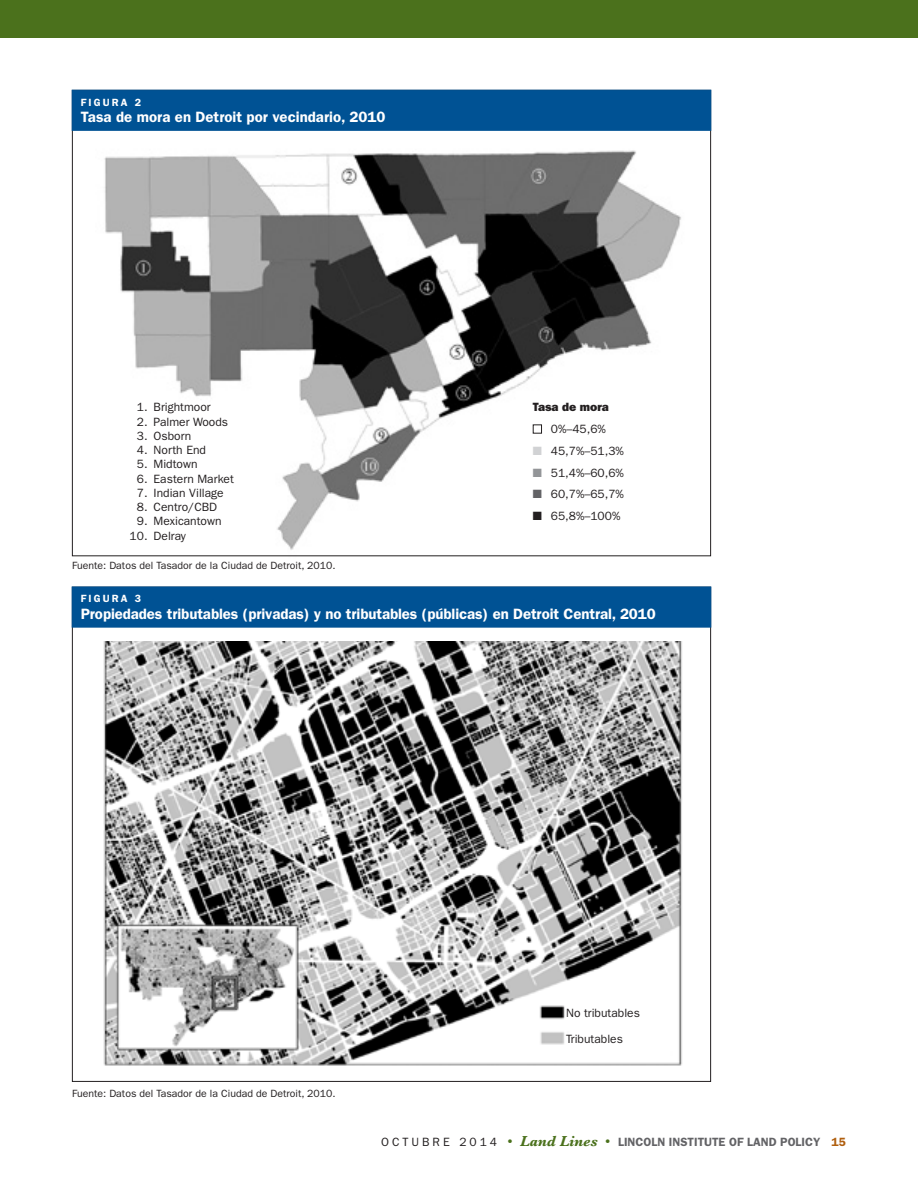
<style>
.page{position:relative;width:918px;height:1188px;background:#fff}
.page>*{position:absolute;margin:0;border:0;box-sizing:border-box;transform-origin:0 0}
._15_figure_title{font:600 15px "ITC Franklin Gothic Std";letter-spacing:-.005em;color:#fff}
._23_reference_text{font:12px "ITC Franklin Gothic Std";color:#231f20}
.t1{font:600 12px "ITC Franklin Gothic Std";color:#636366}
._23_reference_text-2{font:12px "ITC Franklin Gothic Std Hvy";color:#231f20}
._18_source_note{font:10.5px "ITC Franklin Gothic Std";color:#231f20}
._14_figure{font:600 10.5px "ITC Franklin Gothic Std";letter-spacing:.2em;color:#fff}
.s1{color:#d1d2d4}
.s2{color:#939598}
.s3{color:#636366}
.s4{font-weight:400;color:#231f20}
.s5{font-family:"Baskerville MT Std";font-weight:400;font-size:15px;color:#4b711c}
.s6{font-family:"Baskerville MT Std";font-weight:700;font-style:italic;font-size:15px;color:#4b711c}
.s7{color:#b05f0f}
</style>
<div class="page">
<div style="left:0;top:0;width:918px;height:38px;background:#4b711c"></div>
<img style="left:96px;top:150px;width:594px;height:407px">
<div style="left:72px;top:90px;width:639px;height:40px;background:#005294"></div>
<div style="left:533px;top:424px;width:9px;height:10px;border:1px solid #231f20"></div>
<div style="left:72px;top:587px;width:639px;height:40px;background:#005294"></div>
<img style="left:103px;top:642px;width:579px;height:424px">
<p class="_14_figure" style="left:81px;top:96px;width:62px">FIGURA 2</p>
<p class="_15_figure_title" style="left:81px;top:108px;width:306px">Tasa de mora en Detroit por vecindario, 2010</p>
<p class="_23_reference_text" style="left:137px;top:400px;width:75px">1. Brightmoor</p>
<p class="_23_reference_text" style="left:137px;top:415px;width:93px">2. Palmer Woods</p>
<p class="_23_reference_text" style="left:137px;top:429px;width:56px">3. Osborn</p>
<p class="_23_reference_text" style="left:137px;top:443px;width:71px">4. North End</p>
<p class="_23_reference_text" style="left:137px;top:457px;width:62px">5. Midtown</p>
<p class="_23_reference_text" style="left:137px;top:472px;width:99px">6. Eastern Market</p>
<p class="_23_reference_text" style="left:137px;top:486px;width:88px">7. Indian Village</p>
<p class="_23_reference_text" style="left:137px;top:500px;width:82px">8. Centro/CBD</p>
<p class="_23_reference_text" style="left:137px;top:514px;width:86px">9. Mexicantown</p>
<p class="_23_reference_text" style="left:130px;top:529px;width:58px">10. Delray</p>
<p class="_18_source_note" style="left:72px;top:559px;width:265px">Fuente: Datos del Tasador de la Ciudad de Detroit, 2010.</p>
<p class="_23_reference_text-2" style="left:533px;top:400px;width:78px">Tasa de mora</p>
<p class="_23_reference_text" style="left:551px;top:422px;width:57px">0%–45,6%</p>
<p class="_23_reference_text" style="left:533px;top:444px;width:93px"><span class="s1">■</span> 45,7%–51,3%</p>
<p class="_23_reference_text" style="left:533px;top:466px;width:93px"><span class="s2">■</span> 51,4%–60,6%</p>
<p class="_23_reference_text" style="left:533px;top:487px;width:93px"><span class="s3">■</span> 60,7%–65,7%</p>
<p class="_23_reference_text" style="left:533px;top:509px;width:89px">■ 65,8%–100%</p>
<p class="_14_figure" style="left:81px;top:593px;width:62px">FIGURA 3</p>
<p class="_15_figure_title" style="left:81px;top:605px;width:577px">Propiedades tributables (privadas) y no tributables (públicas) en Detroit Central, 2010</p>
<p class="_18_source_note" style="left:72px;top:1087px;width:265px">Fuente: Datos del Tasador de la Ciudad de Detroit, 2010.</p>
<p class="_23_reference_text" style="left:566px;top:1006px;width:75px">No tributables</p>
<p class="_23_reference_text" style="left:566px;top:1033px;width:58px">Tributables</p>
<p class="t1" style="left:381px;top:1135px;width:466px"><span class="s4">O C T U B R E 2 0 1 4</span> <span class="s5">•</span> <span class="s6">Land Lines</span> <span class="s5">•</span> LINCOLN INSTITUTE OF LAND POLICY <span class="s7">15</span></p>
</div>
